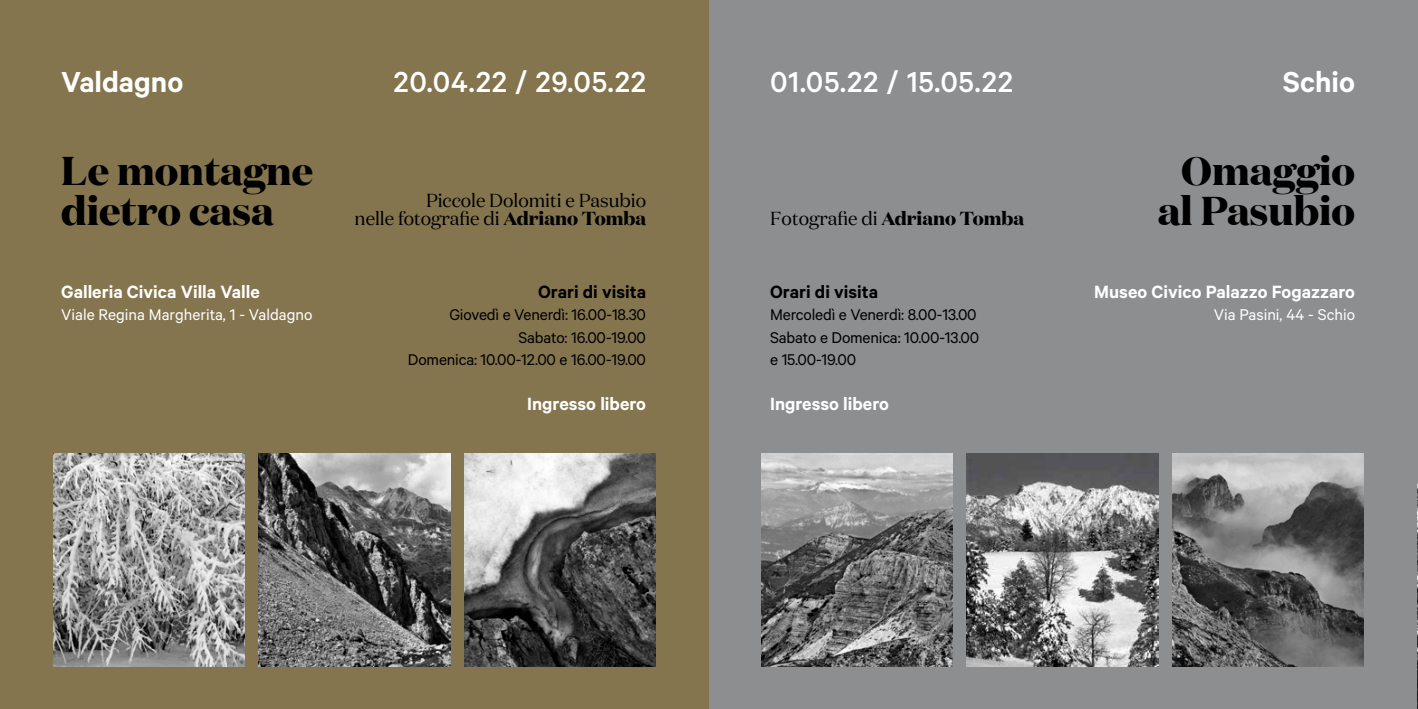
<style>
.page{position:relative;width:1418px;height:709px;background:#fff}
.page>*{position:absolute;margin:0;border:0;box-sizing:border-box;transform-origin:0 0}
.t1{font:700 40px/40px "Domaine Display";color:#000}
.t2{font:500 32.5px "Calibre";letter-spacing:.02em;color:#fff}
.t3{font:600 32.5px "Calibre";color:#fff}
.t4{font:600 20px "Calibre";color:#fff}
.t5{font:600 20px "Calibre";color:#000}
.t6{font:18.75px/18.8px "Domaine Display";color:#000;text-align:right}
.t7{font:17.5px/22.5px "Calibre";letter-spacing:-.01em;color:#000;text-align:right}
.t8{font:17.5px "Calibre";color:#fff}
.s1{font-weight:700}
</style>
<div class="page">
<div style="left:0;top:0;width:709px;height:709px;background:#85754f"></div>
<img style="left:259px;top:454px;width:191px;height:212px">
<img style="left:53px;top:454px;width:191px;height:212px">
<img style="left:464px;top:454px;width:192px;height:212px">
<div style="left:709px;top:0;width:707px;height:709px;background:#8c8e8f"></div>
<img style="left:966px;top:454px;width:192px;height:212px">
<img style="left:761px;top:454px;width:191px;height:212px">
<img style="left:1172px;top:454px;width:191px;height:212px">
<img style="left:1416px;top:436px;width:1px;height:273px">
<h2 class="t3" style="left:61px;top:63px;width:124px">Valdagno</h2>
<h2 class="t2" style="left:393px;top:63px;width:254px">20.04.22 / 29.05.22</h2>
<h2 class="t2" style="left:770px;top:63px;width:244px">01.05.22 / 15.05.22</h2>
<h2 class="t3" style="left:1282px;top:63px;width:74px">Schio</h2>
<h1 class="t1" style="left:61px;top:149px;width:254px">Le montagne dietro casa</h1>
<p class="t6" style="left:354px;top:190px;width:293px">Piccole Dolomiti e Pasubio<br>nelle fotografie di <span class="s1">Adriano Tomba</span></p>
<p class="t6" style="left:770px;top:209px;width:255px">Fotografie di <span class="s1">Adriano Tomba</span></p>
<h1 class="t1" style="left:1157px;top:149px;width:199px;text-align:center">Omaggio al Pasubio</h1>
<p class="t4" style="left:61px;top:279px;width:200px">Galleria Civica Villa Valle</p>
<p class="t8" style="left:61px;top:304px;width:253px">Viale Regina Margherita, 1 - Valdagno</p>
<p class="t5" style="left:538px;top:279px;width:109px">Orari di visita</p>
<p class="t7" style="left:408px;top:303px;width:240px">Giovedì e Venerdì: 16.00-18.30<br>Sabato: 16.00-19.00<br>Domenica: 10.00-12.00 e 16.00-19.00</p>
<p class="t4" style="left:527px;top:392px;width:120px">Ingresso libero</p>
<p class="t5" style="left:770px;top:279px;width:109px">Orari di visita</p>
<p class="t7" style="left:770px;top:303px;width:211px;text-align:left">Mercoledì e Venerdì: 8.00-13.00<br>Sabato e Domenica: 10.00-13.00 e 15.00-19.00</p>
<p class="t4" style="left:770px;top:392px;width:120px">Ingresso libero</p>
<p class="t4" style="left:1094px;top:279px;width:262px">Museo Civico Palazzo Fogazzaro</p>
<p class="t8" style="left:1213px;top:304px;width:143px">Via Pasini, 44 - Schio</p>
</div>
